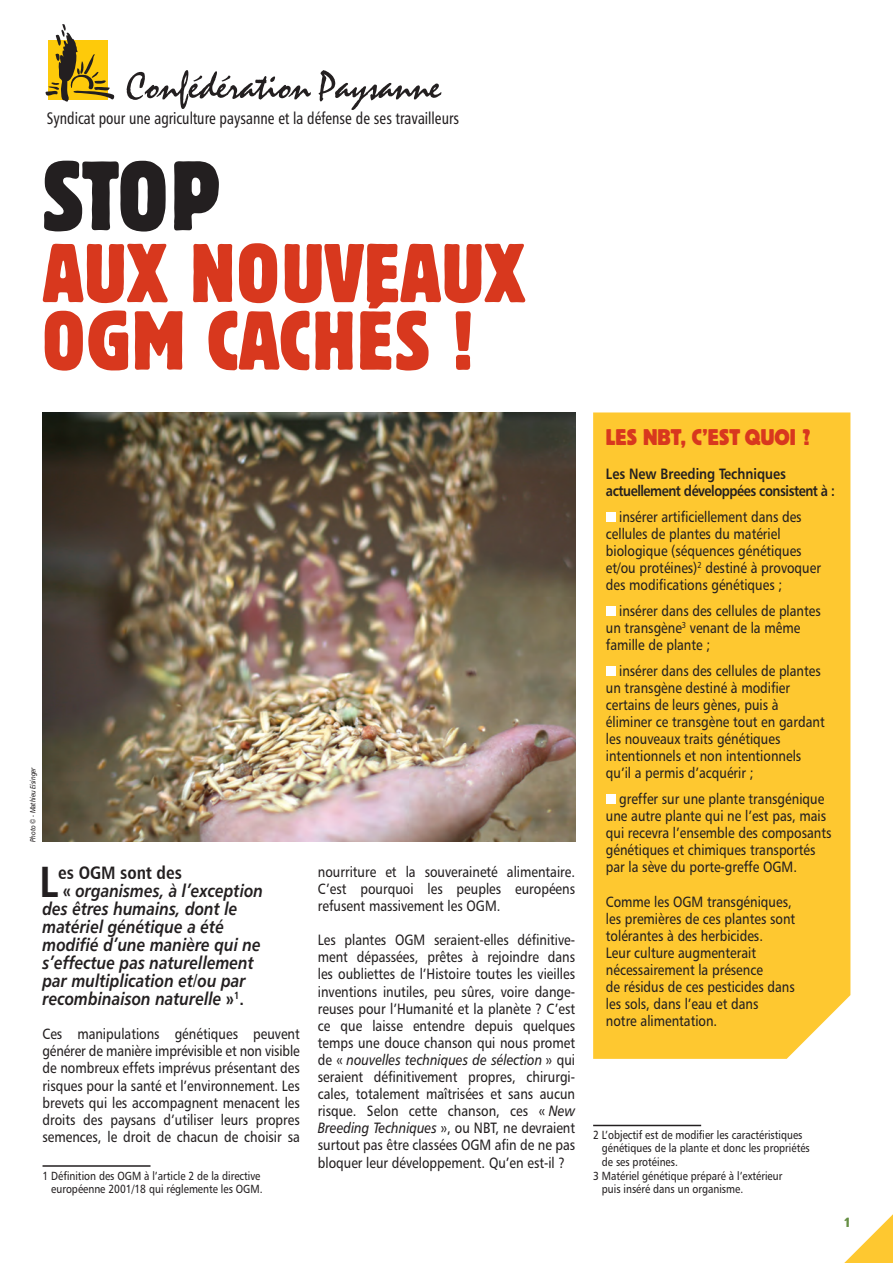
<style>
.page{position:relative;width:893px;height:1263px;background:#fff}
.page>*{position:absolute;margin:0;border:0;box-sizing:border-box;transform-origin:0 0}
.t1{font:condensed 97.5px "Block BE";color:#231f20}
.t2{font:condensed 82.5px/67.5px "Block BE";color:#d8381e}
.t3{font:43.95px "Humanist 777 BT Bold Condensed B";color:#231f20}
.t4{font:700 22.5px "Block BE";color:#d8381e;scale:.9 1}
.t5{font:18px/18px "Humanist 777 BT Bold Italic B";color:#231f20;scale:.85 1}
.t6{font:18px "Humanist 777 BT Bold Condensed B";color:#231f20}
.t7{font:16.65px "Humanist 777 BT Roman Condensed B";color:#231f20;scale:.91 1}
.t8{font:15px/17.1px "Humanist 777 BT Roman B";color:#231f20;scale:.86 1}
.t9{font:15px/17.1px "Humanist 777 BT Bold B";letter-spacing:-.035em;color:#231f20;scale:.86 1}
.t10{font:15px "Humanist 777 BT Italic B";color:#231f20;scale:.86 1}
.t11{font:condensed 13.35px "Block BE";color:#668f44}
.t12{font:11.85px/13.5px "Humanist 777 BT Roman B";color:#231f20;text-align:right;scale:.86 1}
.t13{font:7.5px "Humanist 777 BT Italic B";letter-spacing:-.02em;color:#231f20;scale:.85 1}
.s1{font-family:"Humanist 777 BT Bold Condensed B"}
.s2{font-family:"Humanist 777 BT Roman B"}
.s3{font-family:"Humanist 777 BT Italic B"}
</style>
<div class="page">
<svg style="left:844px;top:1214px;width:49px;height:49px"></svg>
<svg style="left:45px;top:24px;width:70px;height:78px"></svg>
<svg style="left:127px;top:70px;width:184px;height:39px"></svg>
<svg style="left:319px;top:70px;width:122px;height:40px"></svg>
<hr style="left:43px;top:1165px;width:108px;height:2px;background:#231f20">
<hr style="left:593px;top:1125px;width:108px;height:1px;background:#231f20">
<img style="left:43px;top:412px;width:532px;height:430px">
<div style="left:593px;top:412px;width:257px;height:647px;background:#fec830"></div>
<div style="left:606px;top:512px;width:9px;height:10px;background:#fff"></div>
<div style="left:606px;top:606px;width:9px;height:10px;background:#fff"></div>
<div style="left:606px;top:666px;width:9px;height:10px;background:#fff"></div>
<div style="left:606px;top:794px;width:9px;height:10px;background:#fff"></div>
<p class="t7" style="left:47px;top:108px;width:455px">Syndicat pour une agriculture paysanne et la défense de ses travailleurs</p>
<h1 class="t1" style="left:43px;top:140px;width:178px">STOP</h1>
<h2 class="t2" style="left:43px;top:240px;width:485px">AUX NOUVEAUX<br>OGM CACHÉS !</h2>
<p class="t13" style="left:28px;top:842px;width:90px;rotate:-90deg">Photo © - Mathieu Eisinger</p>
<h3 class="t3" style="left:39px;top:854px;width:20px">L</h3>
<p class="t6" style="left:58px;top:861px;width:125px">es OGM sont des</p>
<p class="t5" style="left:43px;top:881px;width:261px;text-indent:20px"><span class="s1">«</span> organismes, à l’exception des êtres humains, dont le matériel génétique a été modifié d’une manière qui ne s’effectue pas naturellement par multiplication et/ou par recombinaison naturelle <span class="s1">»</span><sup>1</sup><span class="s1">.</span></p>
<p class="t8" style="left:43px;top:1025px;width:301px;text-align:justify">Ces manipulations génétiques peuvent générer de manière imprévisible et non visible de nombreux effets imprévus présentant des risques pour la santé et l’environnement. Les brevets qui les accompagnent menacent les droits des paysans d’utiliser leurs propres semences, le droit de chacun de choisir sa</p>
<p class="t12" style="left:43px;top:1168px;width:257px">1 Définition des OGM à l’article 2 de la directive européenne 2001/18 qui réglemente les OGM.</p>
<p class="t8" style="left:318px;top:863px;width:301px;text-align:justify">nourriture et la souveraineté alimentaire.<br>C’est pourquoi les peuples européens refusent massivement les OGM.</p>
<p class="t8" style="left:318px;top:931px;width:301px;text-align:justify">Les plantes OGM seraient-elles définitive&shy;ment dépassées, prêtes à rejoindre dans les oubliettes de l’Histoire toutes les vieilles inventions inutiles, peu sûres, voire dange&shy;reuses pour l’Humanité et la planète ? C’est ce que laisse entendre depuis quelques temps une douce chanson qui nous promet</p>
<p class="t10" style="left:318px;top:1050px;width:301px"><span class="s2">de «</span> nouvelles techniques de sélection <span class="s2">» qui</span></p>
<p class="t8" style="left:318px;top:1068px;width:301px;text-align:justify">seraient définitivement propres, chirurgi&shy;cales, totalement maîtrisées et sans aucun risque. Selon cette chanson, ces « <span class="s3">New Breeding Techniques</span> », ou NBT, ne devraient surtout pas être classées OGM afin de ne pas bloquer leur développement. Qu’en est-il ?</p>
<h3 class="t4" style="left:606px;top:424px;width:229px">LES NBT, C’EST QUOI ?</h3>
<p class="t9" style="left:606px;top:465px;width:268px">Les New Breeding Techniques actuellement développées consistent à :</p>
<p class="t8" style="left:606px;top:508px;width:252px;text-indent:13px">insérer artificiellement dans des cellules de plantes du matériel biologique (séquences génétiques et/ou protéines)<sup>2</sup> destiné à provoquer des modifications génétiques ;</p>
<p class="t8" style="left:606px;top:602px;width:251px;text-indent:13px">insérer dans des cellules de plantes un transgène<sup>3</sup> venant de la même famille de plante ;</p>
<p class="t8" style="left:606px;top:662px;width:256px;text-indent:13px">insérer dans des cellules de plantes un transgène destiné à modifier certains de leurs gènes, puis à éliminer ce transgène tout en gardant les nouveaux traits génétiques intentionnels et non intentionnels qu’il a permis d’acquérir ;</p>
<p class="t8" style="left:606px;top:790px;width:264px;text-indent:13px">greffer sur une plante transgénique une autre plante qui ne l’est pas, mais qui recevra l’ensemble des composants génétiques et chimiques transportés par la sève du porte-greffe OGM.</p>
<p class="t8" style="left:606px;top:892px;width:222px">Comme les OGM transgéniques, les premières de ces plantes sont tolérantes à des herbicides.<br>Leur culture augmenterait nécessairement la présence<br>de résidus de ces pesticides dans les sols, dans l’eau et dans<br>notre alimentation.</p>
<p class="t12" style="left:593px;top:1128px;width:245px">2 L’objectif est de modifier les caractéristiques</p>
<p class="t12" style="left:602px;top:1141px;width:243px">génétiques de la plante et donc les propriétés</p>
<p class="t12" style="left:602px;top:1155px;width:90px">de ses protéines.</p>
<p class="t12" style="left:593px;top:1168px;width:222px">3 Matériel génétique préparé à l’extérieur</p>
<p class="t12" style="left:602px;top:1182px;width:166px">puis inséré dans un organisme.</p>
<p class="t11" style="left:844px;top:1215px;width:8px">1</p>
</div>
